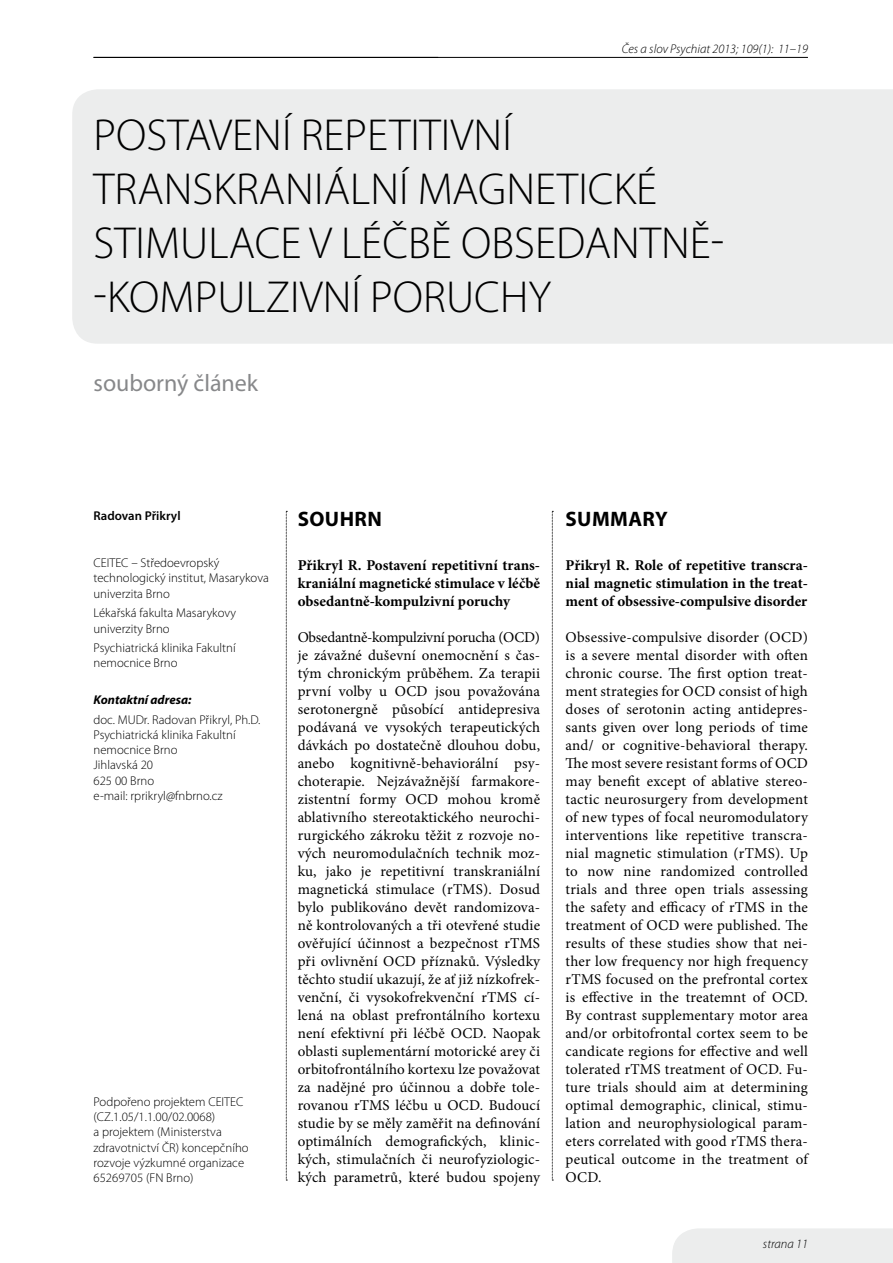
<style>
.page{position:relative;width:893px;height:1263px;background:#fff}
.page>*{position:absolute;margin:0;border:0;box-sizing:border-box;transform-origin:0 0}
.t1{font:300 45px/54px "Myriad Pro";color:#000}
.t2{font:24px "Myriad Pro";color:#87888a}
.t3{font:700 21px "Myriad Pro";letter-spacing:.02em;color:#000}
.t4{font:15px/18px "Minion Pro";letter-spacing:.01em;color:#000;text-align:justify}
.t5{font:700 15px/18px "Minion Pro";color:#000;text-align:justify}
.t6{font:300 12.75px/15.3px "Myriad Pro";color:#000}
.t7{font:italic 300 12.75px "Myriad Pro";color:#000}
.t8{font:italic 700 12.75px "Myriad Pro";color:#000}
.t9{font:600 12.75px "Myriad Pro";color:#000}
</style>
<div class="page">
<hr style="left:94px;top:57px;width:714px;height:1px;background:#000">
<div style="left:672px;top:1228px;width:221px;height:35px;background:#eceded"></div>
<div style="left:72px;top:89px;width:821px;height:255px;background:#eceded"></div>
<svg style="left:286px;top:511px;width:1px;height:670px"></svg>
<svg style="left:552px;top:511px;width:1px;height:670px"></svg>
<p class="t7" style="left:622px;top:42px;width:188px">Čes a slov Psychiat 2013; 109(1): 11–19</p>
<h1 class="t1" style="left:94px;top:109px;width:435px;text-indent:357px">vní transkraniáln í magnetic</h1>
<h1 class="t1" style="left:94px;top:109px;width:226px">Postaven í repetiti</h1>
<h1 class="t1" style="left:614px;top:163px;width:45px">ké</h1>
<h1 class="t1" style="left:94px;top:217px;width:24px">stimul</h1>
<h1 class="t1" style="left:229px;top:217px;width:286px">ace v léčbě obsed</h1>
<h1 class="t1" style="left:585px;top:217px;width:141px">antn ě-</h1>
<h1 class="t1" style="left:94px;top:271px;width:90px">-kompulzi</h1>
<h1 class="t1" style="left:300px;top:271px;width:253px">vní poruchy</h1>
<h2 class="t2" style="left:94px;top:369px;width:166px">souborný článek</h2>
<p class="t9" style="left:94px;top:508px;width:89px">Radovan Přikryl</p>
<p class="t6" style="left:94px;top:555px;width:177px">CEITEC – Středoevropský technologický institut, Masarykova univerzita Brno</p>
<p class="t6" style="left:94px;top:606px;width:144px">Lékařská fakulta Masarykovy univerzity Brno</p>
<p class="t6" style="left:94px;top:640px;width:144px">Psychiatrická klinika Fakultní nemocnice Brno</p>
<p class="t8" style="left:94px;top:691px;width:100px">Kontaktní adresa:</p>
<p class="t6" style="left:94px;top:712px;width:168px">doc. MUDr. Radovan Přikryl, Ph.D.<br>Psychiatrická klinika Fakultní nemocnice Brno<br>Jihlavská 20<br>625 00 Brno<br>e-mail: rprikryl@fnbrno.cz</p>
<p class="t6" style="left:94px;top:1094px;width:157px">Podpořeno projektem CEITEC (CZ.1.05/1.1.00/02.0068)<br>a projektem (Ministerstva zdravotnictví ČR) koncepčního rozvoje výzkumné organizace<br>65269705 (FN Brno)</p>
<h3 class="t3" style="left:298px;top:506px;width:86px">SOUHRN</h3>
<p class="t5" style="left:298px;top:556px;width:244px">Přikryl R. Postavení repetitivní trans&shy;kraniální magnetické stimulace v léčbě obsedantně-kompulzivní poruchy</p>
<p class="t4" style="left:298px;top:628px;width:244px">Obsedantně-kompulzivní porucha (OCD) je závažné duševní onemocnění s čas&shy;tým chronickým průběhem. Za terapii první volby u OCD jsou považována serotonergně působící antidepresiva podávaná ve vysokých terapeutických dávkách po dostatečně dlouhou dobu, anebo kognitivně-behaviorální psy&shy;choterapie. Nejzávažnější farmakore&shy;zistentní formy OCD mohou kromě ablativního stereotaktického neurochi&shy;rurgického zákroku těžit z rozvoje no&shy;vých neuromodulačních technik moz&shy;ku, jako je repetitivní transkraniální magnetická stimulace (rTMS). Dosud bylo publikováno devět randomizova&shy;ně kontrolovaných a tři otevřené studie ověřující účinnost a bezpečnost rTMS při ovlivnění OCD příznaků. Výsledky těchto studií ukazují, že ať již nízkofrek&shy;venční, či vysokofrekvenční rTMS cí&shy;lená na oblast prefrontálního kortexu není efektivní při léčbě OCD. Naopak oblasti suplementární motorické arey či orbitofrontálního kortexu lze považovat za nadějné pro účinnou a dobře tole&shy;rovanou rTMS léčbu u OCD. Budoucí studie by se měly zaměřit na definování optimálních demografických, klinic&shy;kých, stimulačních či neurofyziologic&shy;kých parametrů, které budou spojeny</p>
<h3 class="t3" style="left:566px;top:506px;width:104px">SUMMARY</h3>
<p class="t5" style="left:566px;top:556px;width:244px">Přikryl R. Role of repetitive transcra&shy;nial magnetic stimulation in the treat&shy;ment of obsessive-compulsive disorder</p>
<p class="t4" style="left:566px;top:628px;width:244px">Obsessive-compulsive disorder (OCD) is a severe mental disorder with often chronic course. The first option treat&shy;ment strategies for OCD consist of high doses of serotonin acting antidepres&shy;sants given over long periods of time and/ or cognitive-behavioral therapy.<br>The most severe resistant forms of OCD may benefit except of ablative stereo&shy;tactic neurosurgery from development of new types of focal neuromodulatory interventions like repetitive transcra&shy;nial magnetic stimulation (rTMS). Up to now nine randomized controlled trials and three open trials assessing the safety and efficacy of rTMS in the treatment of OCD were published. The results of these studies show that nei&shy;ther low frequency nor high frequency rTMS focused on the prefrontal cortex is effective in the treatemnt of OCD.<br>By contrast supplementary motor area and/or orbitofrontal cortex seem to be candicate regions for effective and well tolerated rTMS treatment of OCD. Fu&shy;ture trials should aim at determining optimal demographic, clinical, stimu&shy;lation and neurophysiological param&shy;eters correlated with good rTMS thera&shy;peutical outcome in the treatment of OCD.</p>
<p class="t7" style="left:763px;top:1237px;width:47px">strana 11</p>
</div>
